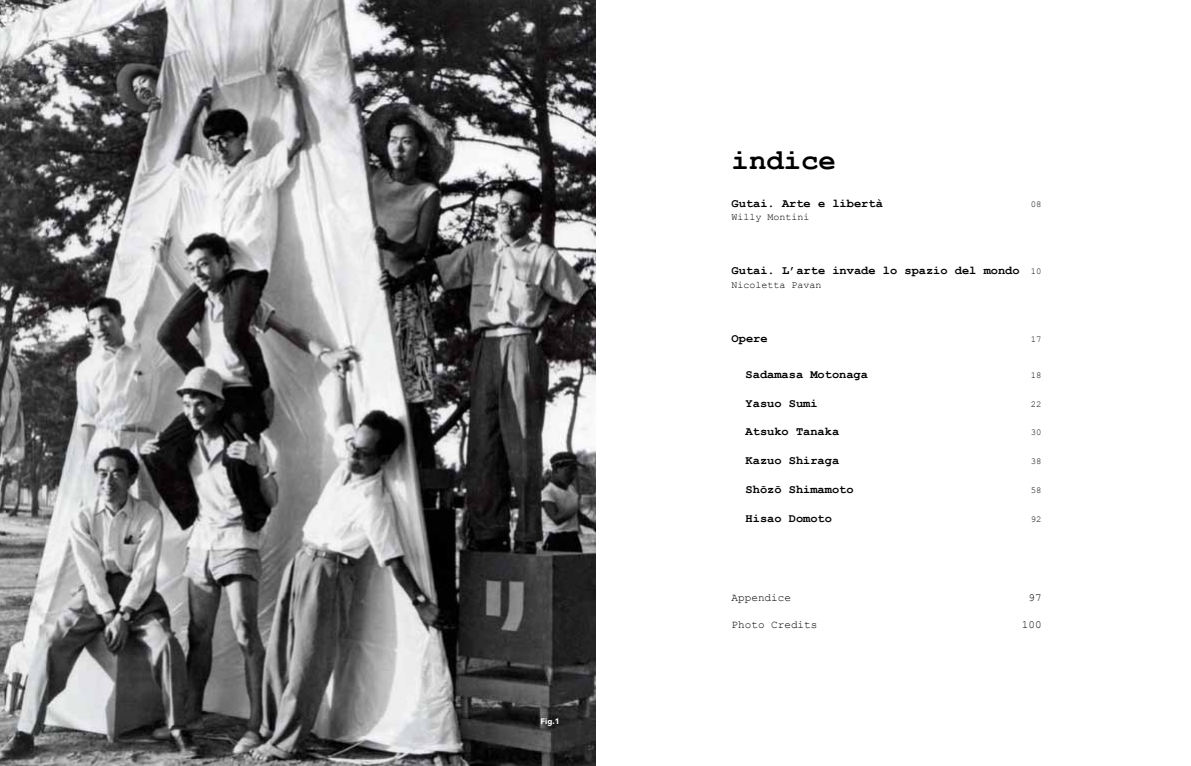
<style>
.page{position:relative;width:1191px;height:766px;background:#fff}
.page>*{position:absolute;margin:0;border:0;box-sizing:border-box;transform-origin:0 0}
.t1{font:700 29px "Courier New";color:#000}
.t2{font:700 12px "Courier New";color:#000}
.t3{font:11px "Courier New";color:#000}
.t4{font:10px "Courier New";color:#000}
.t5{font:9px "Courier New";color:#000}
.t6{font:900 8px "Avenir";color:#fff}
.s1{font-weight:400;font-size:9px}
</style>
<div class="page">
<img style="left:0;top:0;width:595px;height:765px">
<p class="t6" style="left:540px;top:714px;width:20px">Fig.1</p>
<p class="t1" style="left:731px;top:142px;width:106px">indice</p>
<p class="t2" style="left:731px;top:196px;width:153px">Gutai. Arte e libertà</p>
<p class="t5" style="left:1031px;top:199px;width:12px">08</p>
<p class="t4" style="left:731px;top:211px;width:79px">Willy Montini</p>
<p class="t2" style="left:731px;top:263px;width:311px">Gutai. L’arte invade lo spazio del mondo <span class="s1">10</span></p>
<p class="t4" style="left:731px;top:278px;width:91px">Nicoletta Pavan</p>
<p class="t2" style="left:731px;top:330px;width:37px">Opere</p>
<p class="t5" style="left:1031px;top:333px;width:12px">17</p>
<p class="t2" style="left:745px;top:366px;width:124px">Sadamasa Motonaga</p>
<p class="t5" style="left:1031px;top:369px;width:12px">18</p>
<p class="t2" style="left:745px;top:395px;width:73px">Yasuo Sumi</p>
<p class="t5" style="left:1031px;top:398px;width:12px">22</p>
<p class="t2" style="left:745px;top:424px;width:95px">Atsuko Tanaka</p>
<p class="t5" style="left:1031px;top:427px;width:12px">30</p>
<p class="t2" style="left:745px;top:453px;width:95px">Kazuo Shiraga</p>
<p class="t5" style="left:1031px;top:455px;width:12px">38</p>
<p class="t2" style="left:745px;top:481px;width:109px">Shōzō Shimamoto</p>
<p class="t5" style="left:1031px;top:484px;width:12px">58</p>
<p class="t2" style="left:745px;top:510px;width:88px">Hisao Domoto</p>
<p class="t5" style="left:1031px;top:513px;width:12px">92</p>
<p class="t3" style="left:731px;top:590px;width:61px">Appendice</p>
<p class="t3" style="left:1028px;top:590px;width:15px">97</p>
<p class="t3" style="left:731px;top:617px;width:87px">Photo Credits</p>
<p class="t3" style="left:1022px;top:617px;width:21px">100</p>
</div>
